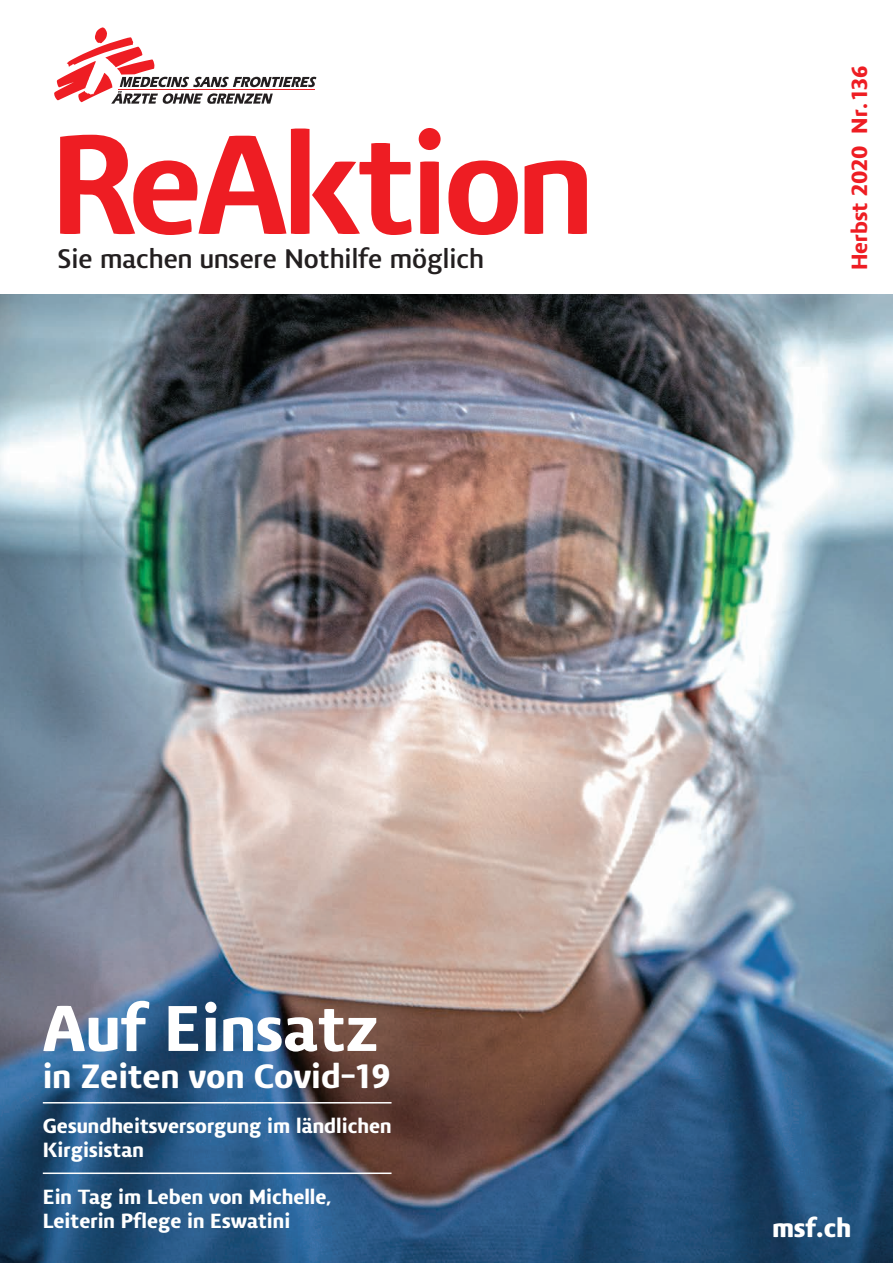
<style>
.page{position:relative;width:893px;height:1263px;background:#fff}
.page>*{position:absolute;margin:0;border:0;box-sizing:border-box;transform-origin:0 0}
.t1{font:800 143.25px "Vitali Neue";letter-spacing:-.04em;color:#ee1d23}
.t2{font:900 66px "Vitali Neue";color:#fff}
.t3{font:900 34.5px "Vitali Neue";color:#fff}
.t4{font:700 27.45px "Vitali Neue";color:#231f20}
.t5{font:800 27px "Vitali Neue";color:#fff}
.t6{font:900 22.5px "Vitali Neue";color:#ee1d23}
.t7{font:900 21px/24px "Vitali Neue";color:#fff}
</style>
<div class="page">
<img style="left:0;top:294px;width:893px;height:969px">
<hr style="left:43px;top:1102px;width:349px;height:1px;background:#fff">
<hr style="left:43px;top:1172px;width:349px;height:2px;background:#fff">
<svg style="left:54px;top:27px;width:262px;height:77px"></svg>
<h1 class="t1" style="left:50px;top:100px;width:546px">ReAktion</h1>
<h3 class="t4" style="left:58px;top:243px;width:428px">Sie machen unsere Nothilfe möglich</h3>
<p class="t6" style="left:846px;top:270px;width:205px;rotate:-90deg">Herbst 2020 Nr. 136</p>
<h2 class="t2" style="left:43px;top:989px;width:337px">Auf Einsatz</h2>
<h3 class="t3" style="left:43px;top:1055px;width:349px">in Zeiten von Covid-19</h3>
<p class="t7" style="left:43px;top:1114px;width:350px">Gesundheitsversorgung im ländlichen<br>Kirgisistan</p>
<p class="t7" style="left:43px;top:1184px;width:290px">Ein Tag im Leben von Michelle,<br>Leiterin Pflege in Eswatini</p>
<p class="t5" style="left:772px;top:1211px;width:81px">msf.ch</p>
</div>
